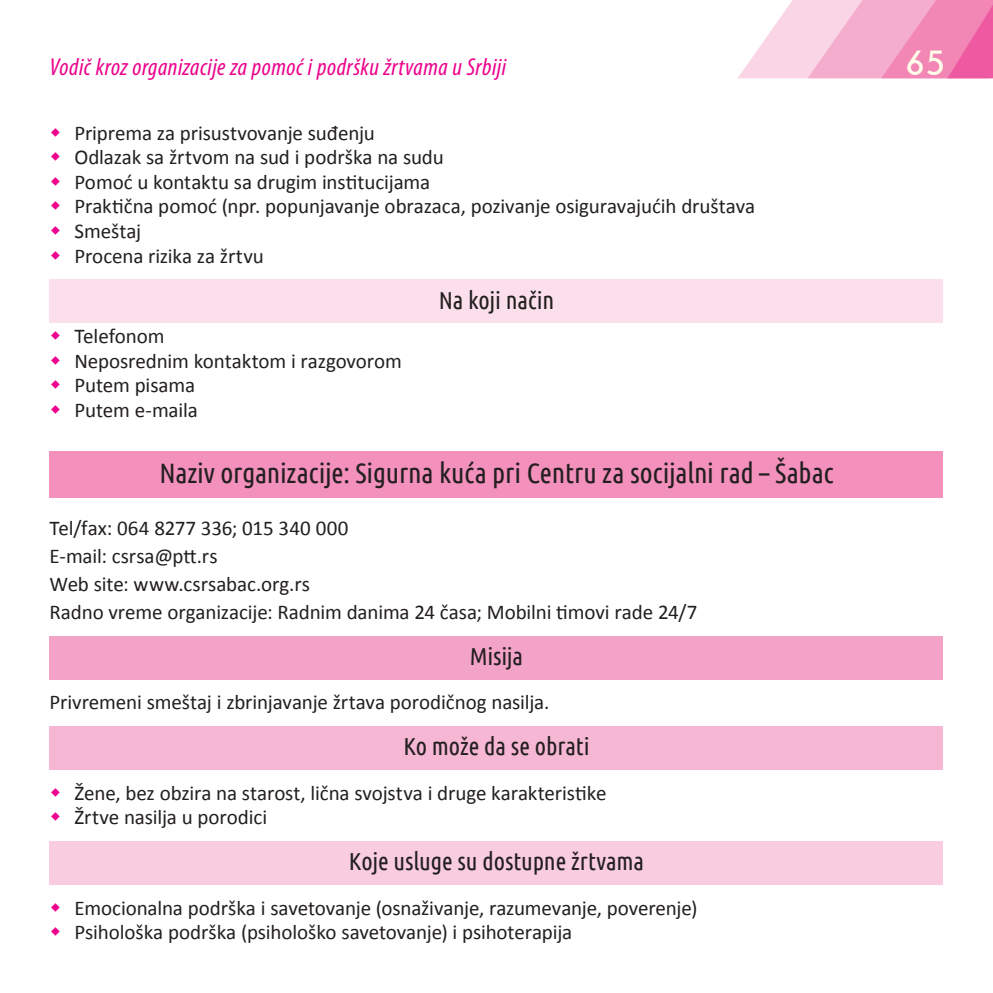
<style>
.page{position:relative;width:993px;height:993px;background:#fff}
.page>*{position:absolute;margin:0;border:0;box-sizing:border-box;transform-origin:0 0}
.t1{font:33.25px "Aqua Grotesque";color:#fffde9}
.t2{font:28px "Ubuntu Condensed";letter-spacing:-.005em;color:#231f20}
.t3{font:24.5px "Ubuntu Condensed";letter-spacing:-.005em;color:#231f20}
.t4{font:italic condensed 24.5px "Myriad Pro";letter-spacing:.02em;color:#ed028c}
.t5{font:21px/24.5px "Calibri";letter-spacing:-.005em;color:#231f20}
</style>
<div class="page">
<svg style="left:738px;top:0;width:254px;height:78px;background:#f6b0d0"></svg>
<div style="left:50px;top:279px;width:893px;height:44px;background:#fbdfeb"></div>
<div style="left:50px;top:451px;width:893px;height:47px;background:#f390bc"></div>
<div style="left:50px;top:635px;width:893px;height:44px;background:#f4a3c8"></div>
<div style="left:50px;top:726px;width:893px;height:43px;background:#f6b7d4"></div>
<div style="left:50px;top:841px;width:893px;height:43px;background:#f9ccdf"></div>
<p class="t4" style="left:50px;top:52px;width:458px">Vodič kroz organizacije za pomoć i podršku žrtvama u Srbiji</p>
<h1 class="t1" style="left:904px;top:45px;width:42px">65</h1>
<p class="t5" style="left:74px;top:121px;width:682px">Priprema za prisustvovanje suđenju<br>Odlazak sa žrtvom na sud i podrška na sudu<br>Pomoć u kontaktu sa drugim institucijama<br>Praktična pomoć (npr. popunjavanje obrazaca, pozivanje osiguravajućih društava Smeštaj<br>Procena rizika za žrtvu</p>
<p class="t3" style="left:438px;top:285px;width:117px">Na koji način</p>
<p class="t5" style="left:74px;top:324px;width:329px">Telefonom<br>Neposrednim kontaktom i razgovorom<br>Putem pisama<br>Putem e-maila</p>
<h2 class="t2" style="left:159px;top:455px;width:675px">Naziv organizacije: Sigurna kuća pri Centru za socijalni rad – Šabac</h2>
<p class="t5" style="left:50px;top:514px;width:649px;line-height:27.7px">Tel/fax: 064 8277 336; 015 340 000<br>E-mail: csrsa@ptt.rs<br>Web site: www.csrsabac.org.rs<br>Radno vreme organizacije: Radnim danima 24 časa; Mobilni timovi rade 24/7</p>
<p class="t3" style="left:469px;top:640px;width:55px">Misija</p>
<p class="t5" style="left:50px;top:689px;width:501px">Privremeni smeštaj i zbrinjavanje žrtava porodičnog nasilja.</p>
<p class="t3" style="left:403px;top:731px;width:188px">Ko može da se obrati</p>
<p class="t5" style="left:74px;top:780px;width:533px">Žene, bez obzira na starost, lična svojstva i druge karakteristike<br>Žrtve nasilja u porodici</p>
<p class="t3" style="left:349px;top:846px;width:296px">Koje usluge su dostupne žrtvama</p>
<p class="t5" style="left:74px;top:895px;width:624px">Emocionalna podrška i savetovanje (osnaživanje, razumevanje, poverenje)<br>Psihološka podrška (psihološko savetovanje) i psihoterapija</p>
</div>
